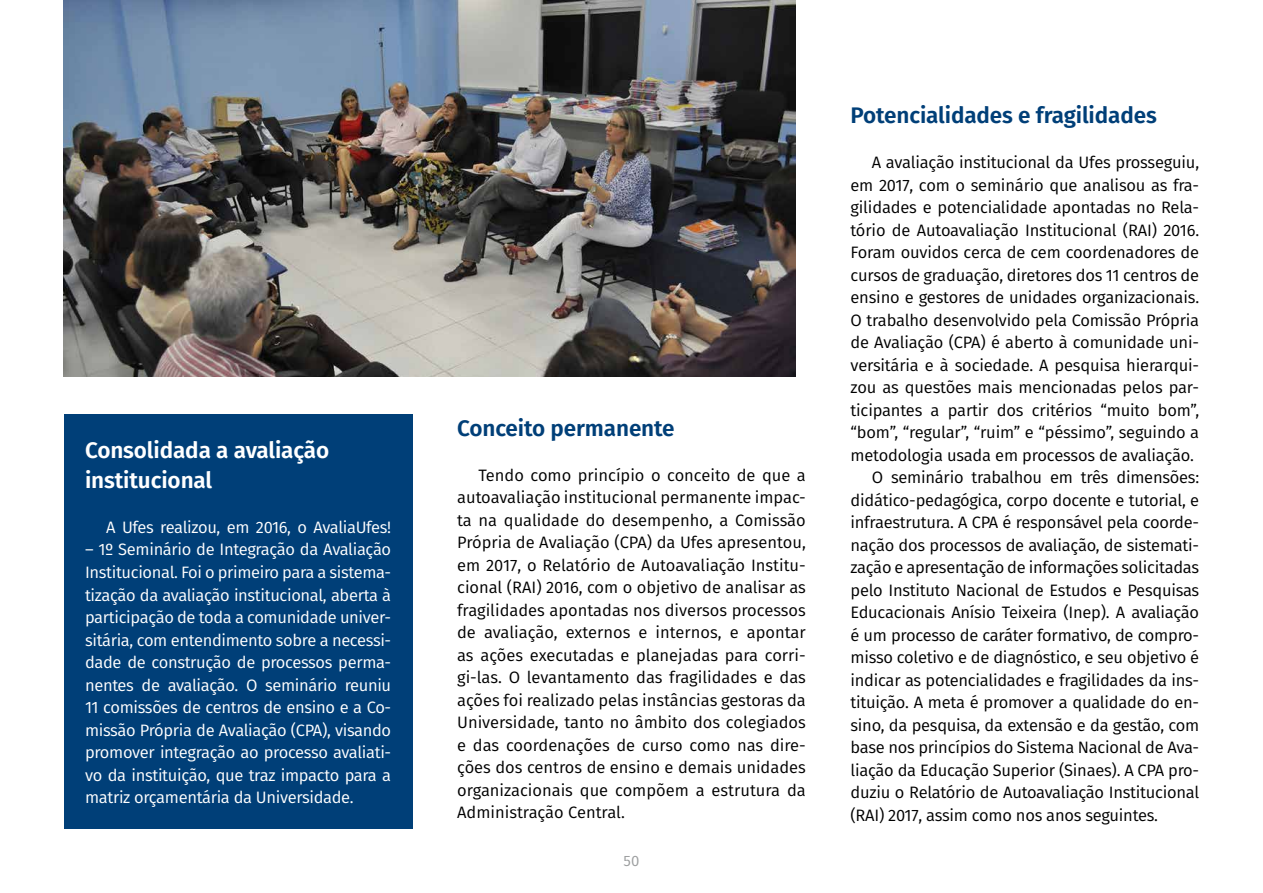
<style>
.page{position:relative;width:1263px;height:893px;background:#fff}
.page>*{position:absolute;margin:0;border:0;box-sizing:border-box;transform-origin:0 0}
.t1{font:600 22.5px "Fira Sans";letter-spacing:-.005em;color:#003f78}
.t2{font:600 22.5px/30px "Fira Sans";letter-spacing:-.005em;color:#fff}
.t3{font:16.5px/22.5px "Fira Sans";letter-spacing:-.015em;color:#000;text-align:justify}
.t4{font:16.5px/22.5px "Fira Sans";letter-spacing:-.02em;color:#fff;text-align:justify}
.t5{font:15px "Fira Sans";color:#9c9e9f}
</style>
<div class="page">
<div style="left:64px;top:415px;width:348px;height:414px;background:#003f78"></div>
<img style="left:64px;top:0;width:732px;height:376px">
<h1 class="t2" style="left:85px;top:434px;width:246px">Consolidada a avaliação institucional</h1>
<p class="t4" style="left:106px;top:516px;width:286px">A Ufes realizou, em 2016, o AvaliaUfes!</p>
<p class="t4" style="left:85px;top:538px;width:308px">– 1º Seminário de Integração da Avaliação Institucional. Foi o primeiro para a sistema&shy;tização da avaliação institucional, aberta à participação de toda a comunidade univer&shy;sitária, com entendimento sobre a necessi&shy;dade de construção de processos perma&shy;nentes de avaliação. O seminário reuniu 11 comissões de centros de ensino e a Co&shy;missão Própria de Avaliação (CPA), visando promover integração ao processo avaliati&shy;vo da instituição, que traz impacto para a matriz orçamentária da Universidade.</p>
<h1 class="t1" style="left:457px;top:409px;width:219px">Conceito permanente</h1>
<p class="t3" style="left:457px;top:463px;width:350px;text-indent:21px">Tendo como princípio o conceito de que a autoavaliação institucional permanente impac&shy;ta na qualidade do desempenho, a Comissão Própria de Avaliação (CPA) da Ufes apresentou, em 2017, o Relatório de Autoavaliação Institu&shy;cional (RAI) 2016, com o objetivo de analisar as fragilidades apontadas nos diversos processos de avaliação, externos e internos, e apontar as ações executadas e planejadas para corri&shy;gi-las. O levantamento das fragilidades e das ações foi realizado pelas instâncias gestoras da Universidade, tanto no âmbito dos colegiados e das coordenações de curso como nas dire&shy;ções dos centros de ensino e demais unidades organizacionais que compõem a estrutura da Administração Central.</p>
<p class="t5" style="left:624px;top:849px;width:17px">50</p>
<h1 class="t1" style="left:850px;top:97px;width:308px">Potencialidades e fragilidades</h1>
<p class="t3" style="left:872px;top:151px;width:329px">A avaliação institucional da Ufes prosseguiu,</p>
<p class="t3" style="left:850px;top:173px;width:350px">em 2017, com o seminário que analisou as fra-</p>
<p class="t3" style="left:850px;top:196px;width:350px">gilidades e potencialidade apontadas no Rela-</p>
<p class="t3" style="left:850px;top:218px;width:350px">tório de Autoavaliação Institucional (RAI) 2016.</p>
<p class="t3" style="left:850px;top:241px;width:350px">Foram ouvidos cerca de cem coordenadores de</p>
<p class="t3" style="left:850px;top:263px;width:350px">cursos de graduação, diretores dos 11 centros de</p>
<p class="t3" style="left:850px;top:286px;width:350px">ensino e gestores de unidades organizacionais.</p>
<p class="t3" style="left:850px;top:308px;width:350px">O trabalho desenvolvido pela Comissão Própria</p>
<p class="t3" style="left:850px;top:331px;width:350px">de Avaliação (CPA) é aberto à comunidade uni-</p>
<p class="t3" style="left:850px;top:353px;width:350px">versitária e à sociedade. A pesquisa hierarqui-</p>
<p class="t3" style="left:850px;top:376px;width:350px">zou as questões mais mencionadas pelos par-</p>
<p class="t3" style="left:850px;top:398px;width:350px">ticipantes a partir dos critérios “muito bom”,</p>
<p class="t3" style="left:850px;top:421px;width:350px">“bom”, “regular”, “ruim” e “péssimo”, seguindo a</p>
<p class="t3" style="left:850px;top:443px;width:345px">metodologia usada em processos de avaliação.</p>
<p class="t3" style="left:872px;top:466px;width:329px">O seminário trabalhou em três dimensões:</p>
<p class="t3" style="left:850px;top:488px;width:350px">didático-pedagógica, corpo docente e tutorial, e</p>
<p class="t3" style="left:850px;top:511px;width:350px">infraestrutura. A CPA é responsável pela coorde-</p>
<p class="t3" style="left:850px;top:533px;width:350px">nação dos processos de avaliação, de sistemati-</p>
<p class="t3" style="left:850px;top:556px;width:350px">zação e apresentação de informações solicitadas</p>
<p class="t3" style="left:850px;top:578px;width:350px">pelo Instituto Nacional de Estudos e Pesquisas</p>
<p class="t3" style="left:850px;top:601px;width:350px">Educacionais Anísio Teixeira (Inep). A avaliação</p>
<p class="t3" style="left:850px;top:623px;width:350px">é um processo de caráter formativo, de compro-</p>
<p class="t3" style="left:850px;top:646px;width:350px">misso coletivo e de diagnóstico, e seu objetivo é</p>
<p class="t3" style="left:850px;top:668px;width:350px">indicar as potencialidades e fragilidades da ins-</p>
<p class="t3" style="left:850px;top:691px;width:350px">tituição. A meta é promover a qualidade do en-</p>
<p class="t3" style="left:850px;top:713px;width:350px">sino, da pesquisa, da extensão e da gestão, com</p>
<p class="t3" style="left:850px;top:736px;width:350px">base nos princípios do Sistema Nacional de Ava-</p>
<p class="t3" style="left:850px;top:758px;width:350px">liação da Educação Superior (Sinaes). A CPA pro-</p>
<p class="t3" style="left:850px;top:781px;width:350px">duziu o Relatório de Autoavaliação Institucional</p>
<p class="t3" style="left:850px;top:803px;width:309px">(RAI) 2017, assim como nos anos seguintes.</p>
</div>
